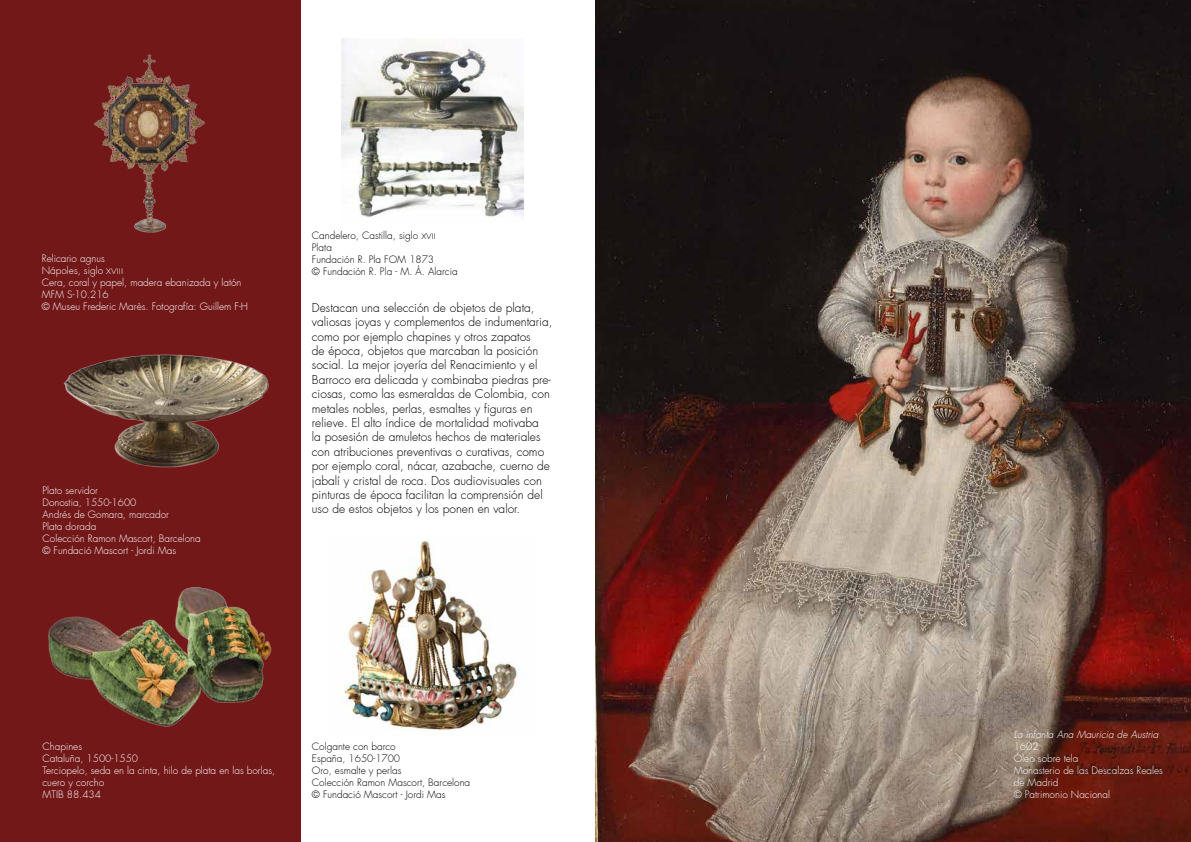
<style>
.page{position:relative;width:1191px;height:842px;background:#fff}
.page>*{position:absolute;margin:0;border:0;box-sizing:border-box;transform-origin:0 0}
.t1{font:300 12px/14.4px "Futura";color:#000}
.t2{font:300 10px/12px "Futura";color:#fff}
.t3{font:300 10px/12px "Futura";color:#000}
.t4{font:italic 300 10px "Futura";color:#fff}
.s1{font-size:7.5px}
</style>
<div class="page">
<div style="left:0;top:0;width:300px;height:842px;background:#731819"></div>
<img style="left:341px;top:38px;width:182px;height:179px">
<img style="left:50px;top:42px;width:199px;height:198px">
<img style="left:52px;top:339px;width:224px;height:133px">
<img style="left:341px;top:535px;width:177px;height:196px">
<img style="left:46px;top:583px;width:227px;height:145px">
<img style="left:595px;top:0;width:596px;height:842px">
<p class="t2" style="left:42px;top:253px;width:208px">Relicario agnus<br>Nápoles, siglo <span class="s1">XVIII<br></span>Cera, coral y papel, madera ebanizada y latón<br>MFM S-10.216<br>© Museu Frederic Marès. Fotografía: Guillem F-H</p>
<p class="t2" style="left:43px;top:485px;width:160px">Plato servidor<br>Donostia, 1550-1600<br>Andrés de Gomara, marcador<br>Plata dorada<br>Colección Ramon Mascort, Barcelona © Fundació Mascort - Jordi Mas</p>
<p class="t3" style="left:312px;top:230px;width:147px">Candelero, Castilla, siglo <span class="s1">XVII<br></span>Plata<br>Fundación R. Pla FOM 1873<br>© Fundación R. Pla - M. Á. Alarcia</p>
<p class="t1" style="left:312px;top:301px;width:242px">Destacan una selección de objetos de plata, valiosas joyas y complementos de indumentaria, como por ejemplo chapines y otros zapatos<br>de época, objetos que marcaban la posición social. La mejor joyería del Renacimiento y el Barroco era delicada y combinaba piedras pre&shy;ciosas, como las esmeraldas de Colombia, con metales nobles, perlas, esmaltes y figuras en relieve. El alto índice de mortalidad motivaba<br>la posesión de amuletos hechos de materiales con atribuciones preventivas o curativas, como por ejemplo coral, nácar, azabache, cuerno de jabalí y cristal de roca. Dos audiovisuales con pinturas de época facilitan la comprensión del uso de estos objetos y los ponen en valor.</p>
<p class="t2" style="left:43px;top:741px;width:234px">Chapines<br>Cataluña, 1500-1550<br>Terciopelo, seda en la cinta, hilo de plata en las borlas, cuero y corcho<br>MTIB 88.434</p>
<p class="t3" style="left:312px;top:741px;width:160px">Colgante con barco<br>España, 1650-1700<br>Oro, esmalte y perlas<br>Colección Ramon Mascort, Barcelona © Fundació Mascort - Jordi Mas</p>
<p class="t4" style="left:1013px;top:728px;width:148px">La infanta Ana Mauricia de Austria</p>
<p class="t2" style="left:1013px;top:741px;width:151px">1602<br>Óleo sobre tela<br>Monasterio de las Descalzas Reales de Madrid<br>© Patrimonio Nacional</p>
</div>
